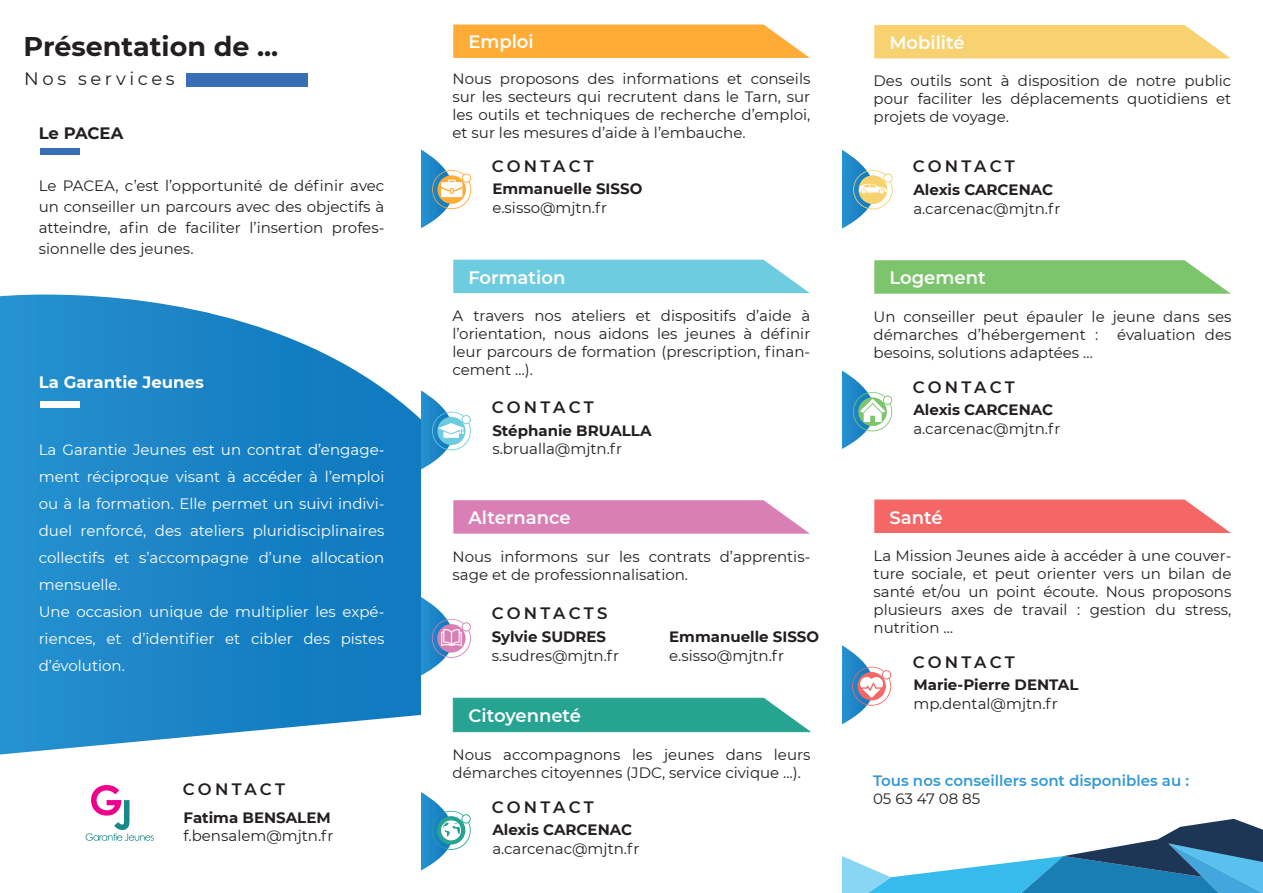
<style>
.page{position:relative;width:1263px;height:893px;background:#fff}
.page>*{position:absolute;margin:0;border:0;box-sizing:border-box;transform-origin:0 0}
.t1{font:700 27px "Montserrat";color:#241f1f}
.t2{font:600 18px "Montserrat";color:#fff}
.t3{font:18px "Montserrat";letter-spacing:.2em;color:#241f1f}
.t4{font:600 16.5px "Montserrat";letter-spacing:.19em;color:#241f1f}
.t5{font:700 16.5px "Montserrat";color:#fff}
.t6{font:700 16.5px "Montserrat";letter-spacing:-.005em;color:#241f1f}
.t7{font:15px/18px "Montserrat";color:#241f1f;text-align:justify}
.t8{font:15px/27px "Montserrat";color:#fff}
.t9{font:700 15px "Montserrat";color:#241f1f}
.t10{font:600 15px "Montserrat";color:#3299d5}
</style>
<div class="page">
<svg style="left:842px;top:819px;width:421px;height:74px"></svg>
<svg style="left:842px;top:371px;width:51px;height:78px"></svg>
<svg style="left:874px;top:260px;width:357px;height:34px;background:#87c977"></svg>
<svg style="left:842px;top:645px;width:50px;height:79px"></svg>
<div style="left:874px;top:500px;width:357px;height:33px;background:#f46766"></div>
<svg style="left:842px;top:150px;width:51px;height:79px"></svg>
<div style="left:874px;top:25px;width:356px;height:33px;background:#f8d270"></div>
<svg style="left:421px;top:792px;width:50px;height:78px"></svg>
<svg style="left:452px;top:697px;width:359px;height:35px;background:#39ab9a"></svg>
<svg style="left:421px;top:597px;width:50px;height:78px"></svg>
<svg style="left:453px;top:500px;width:357px;height:34px;background:#dc89ba"></svg>
<svg style="left:421px;top:391px;width:50px;height:78px"></svg>
<div style="left:453px;top:260px;width:357px;height:33px;background:#6dccdf"></div>
<svg style="left:421px;top:150px;width:51px;height:78px"></svg>
<div style="left:453px;top:25px;width:357px;height:33px;background:#ffab35"></div>
<svg style="left:0;top:295px;width:421px;height:459px;background:#3492cd"></svg>
<div style="left:40px;top:402px;width:40px;height:6px;background:#fff"></div>
<svg style="left:86px;top:785px;width:68px;height:56px"></svg>
<div style="left:40px;top:148px;width:40px;height:7px;background:#376fb7"></div>
<div style="left:186px;top:73px;width:121px;height:14px;background:#376fb7"></div>
<h1 class="t1" style="left:24px;top:27px;width:256px">Présentation de ...</h1>
<p class="t3" style="left:24px;top:66px;width:152px">Nos services</p>
<p class="t6" style="left:39px;top:122px;width:86px">Le PACEA</p>
<p class="t7" style="left:39px;top:174px;width:347px;line-height:21px">Le PACEA, c’est l’opportunité de définir avec un conseiller un parcours avec des objectifs à atteindre, afin de faciliter l’insertion profes&shy;sionnelle des jeunes.</p>
<p class="t5" style="left:39px;top:370px;width:167px">La Garantie Jeunes</p>
<p class="t8" style="left:39px;top:435px;width:347px">La Garantie Jeunes est un contrat d’engage&shy;ment réciproque visant à accéder à l’emploi ou à la formation. Elle permet un suivi indivi&shy;duel renforcé, des ateliers pluridisciplinaires collectifs et s’accompagne d’une allocation mensuelle.<br>Une occasion unique de multiplier les expé&shy;riences, et d’identifier et cibler des pistes d’évolution.</p>
<p class="t4" style="left:183px;top:777px;width:104px">CONTACT</p>
<p class="t9" style="left:184px;top:807px;width:149px">Fatima BENSALEM</p>
<p class="t7" style="left:184px;top:827px;width:151px">f.bensalem@mjtn.fr</p>
<p class="t2" style="left:468px;top:29px;width:67px">Emploi</p>
<p class="t7" style="left:452px;top:69px;width:359px">Nous proposons des informations et conseils sur les secteurs qui recrutent dans le Tarn, sur les outils et techniques de recherche d’emploi, et sur les mesures d’aide à l’embauche.</p>
<p class="t4" style="left:492px;top:154px;width:104px">CONTACT</p>
<p class="t9" style="left:492px;top:178px;width:151px">Emmanuelle SISSO</p>
<p class="t7" style="left:492px;top:198px;width:116px">e.sisso@mjtn.fr</p>
<p class="t2" style="left:468px;top:264px;width:98px">Formation</p>
<p class="t7" style="left:452px;top:306px;width:359px">A travers nos ateliers et dispositifs d’aide à l’orientation, nous aidons les jeunes à définir leur parcours de formation (prescription, finan&shy;cement …).</p>
<p class="t4" style="left:492px;top:396px;width:104px">CONTACT</p>
<p class="t9" style="left:492px;top:419px;width:161px">Stéphanie BRUALLA</p>
<p class="t7" style="left:492px;top:439px;width:131px">s.brualla@mjtn.fr</p>
<p class="t2" style="left:468px;top:505px;width:104px">Alternance</p>
<p class="t7" style="left:453px;top:547px;width:359px">Nous informons sur les contrats d’apprentis&shy;sage et de professionnalisation.</p>
<p class="t4" style="left:492px;top:602px;width:117px">CONTACTS</p>
<p class="t9" style="left:492px;top:626px;width:116px">Sylvie SUDRES</p>
<p class="t7" style="left:492px;top:646px;width:129px">s.sudres@mjtn.fr</p>
<p class="t2" style="left:468px;top:703px;width:114px">Citoyenneté</p>
<p class="t9" style="left:669px;top:626px;width:151px">Emmanuelle SISSO</p>
<p class="t7" style="left:669px;top:646px;width:116px">e.sisso@mjtn.fr</p>
<p class="t7" style="left:452px;top:745px;width:359px">Nous accompagnons les jeunes dans leurs démarches citoyennes (JDC, service civique …).</p>
<p class="t4" style="left:492px;top:795px;width:104px">CONTACT</p>
<p class="t9" style="left:492px;top:819px;width:141px">Alexis CARCENAC</p>
<p class="t7" style="left:492px;top:839px;width:148px">a.carcenac@mjtn.fr</p>
<p class="t2" style="left:889px;top:30px;width:77px">Mobilité</p>
<p class="t7" style="left:873px;top:71px;width:359px">Des outils sont à disposition de notre public pour faciliter les déplacements quotidiens et projets de voyage.</p>
<p class="t4" style="left:913px;top:155px;width:104px">CONTACT</p>
<p class="t9" style="left:913px;top:178px;width:141px">Alexis CARCENAC</p>
<p class="t7" style="left:913px;top:199px;width:148px">a.carcenac@mjtn.fr</p>
<p class="t2" style="left:889px;top:265px;width:98px">Logement</p>
<p class="t7" style="left:873px;top:307px;width:359px">Un conseiller peut épauler le jeune dans ses démarches d’hébergement : évaluation des besoins, solutions adaptées …</p>
<p class="t4" style="left:913px;top:375px;width:104px">CONTACT</p>
<p class="t9" style="left:913px;top:399px;width:141px">Alexis CARCENAC</p>
<p class="t7" style="left:913px;top:419px;width:148px">a.carcenac@mjtn.fr</p>
<p class="t2" style="left:889px;top:504px;width:55px">Santé</p>
<p class="t7" style="left:873px;top:546px;width:359px">La Mission Jeunes aide à accéder à une couver&shy;ture sociale, et peut orienter vers un bilan de santé et/ou un point écoute. Nous proposons plusieurs axes de travail : gestion du stress, nutrition …</p>
<p class="t4" style="left:913px;top:650px;width:104px">CONTACT</p>
<p class="t9" style="left:913px;top:674px;width:167px">Marie-Pierre DENTAL</p>
<p class="t7" style="left:913px;top:694px;width:146px">mp.dental@mjtn.fr</p>
<p class="t10" style="left:873px;top:770px;width:317px">Tous nos conseillers sont disponibles au :</p>
<p class="t7" style="left:873px;top:789px;width:109px">05 63 47 08 85</p>
</div>
